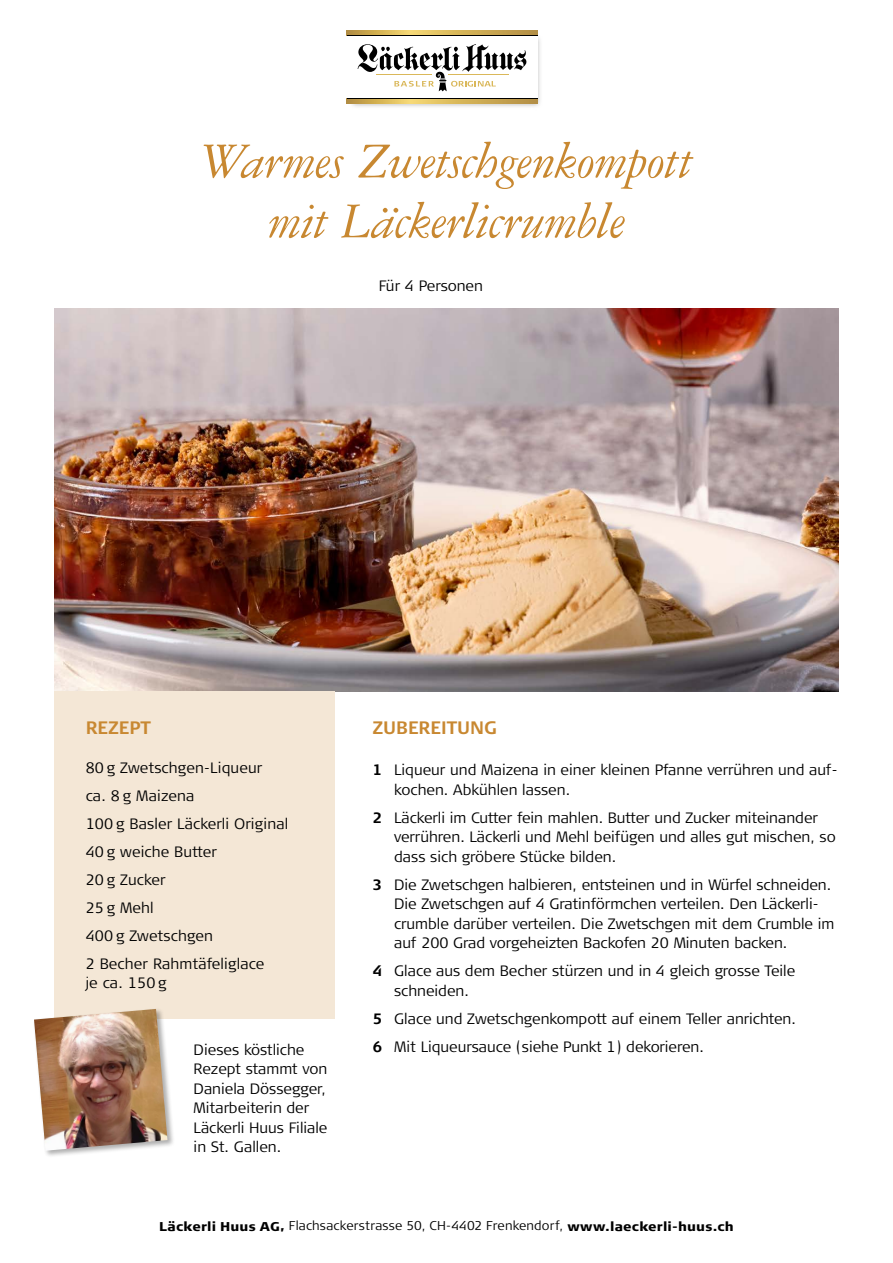
<style>
.page{position:relative;width:893px;height:1263px;background:#fff}
.page>*{position:absolute;margin:0;border:0;box-sizing:border-box;transform-origin:0 0}
.t1{font:italic 53.4px/60px "Garamond 3 LT Std";letter-spacing:-.01em;color:#c88831;text-align:center}
.t2{font:700 18px "Signa Column";color:#c88831}
.t3{font:300 15px/19.5px "Signa Column";color:#000}
.t4{font:300 12.75px "Signa Column";letter-spacing:.015em;color:#000}
.s1{font-weight:700}
.s2{font-weight:900}
</style>
<div class="page">
<img style="left:347px;top:37px;width:193px;height:70px">
<svg style="left:347px;top:31px;width:191px;height:4px"></svg>
<svg style="left:347px;top:99px;width:191px;height:4px"></svg>
<div style="left:347px;top:36px;width:191px;height:62px;background:#fff"></div>
<hr style="left:347px;top:98px;width:191px;height:1px;background:#000">
<hr style="left:347px;top:35px;width:191px;height:1px;background:#000">
<svg style="left:358px;top:44px;width:168px;height:47px"></svg>
<img style="left:54px;top:308px;width:785px;height:383px">
<div style="left:54px;top:691px;width:281px;height:327px;background:#f4e7d6"></div>
<div style="left:33px;top:1008px;width:142px;height:150px;background:#000;opacity:.32"></div>
<img style="left:34px;top:1009px;width:133px;height:142px">
<h1 class="t1" style="left:200px;top:132px;width:494px">Warmes Zwetschgenkompott mit Läckerlicrumble</h1>
<p class="t3" style="left:379px;top:277px;width:106px">Für 4 Personen</p>
<p class="t2" style="left:86px;top:717px;width:67px">REZEPT</p>
<p class="t3" style="left:86px;top:753px;width:204px;line-height:28px">80 g Zwetschgen-Liqueur<br>ca. 8 g Maizena<br>100 g Basler Läckerli Original<br>40 g weiche Butter<br>20 g Zucker<br>25 g Mehl<br>400 g Zwetschgen<br>2 Becher Rahmtäfeliglace</p>
<p class="t3" style="left:86px;top:973px;width:82px">je ca. 150 g</p>
<p class="t2" style="left:373px;top:717px;width:126px">ZUBEREITUNG</p>
<p class="t3" style="left:394px;top:760px;width:445px;text-indent:-21px"><span class="s1">1</span> Liqueur und Maizena in einer kleinen Pfanne verrühren und auf&shy;kochen. Abkühlen lassen.</p>
<p class="t3" style="left:394px;top:808px;width:443px;text-indent:-21px"><span class="s1">2</span> Läckerli im Cutter fein mahlen. Butter und Zucker miteinander verrühren. Läckerli und Mehl beifügen und alles gut mischen, so dass sich gröbere Stücke bilden.</p>
<p class="t3" style="left:394px;top:875px;width:442px;text-indent:-21px"><span class="s1">3</span> Die Zwetschgen halbieren, entsteinen und in Würfel schneiden.<br>Die Zwetschgen auf 4 Gratinförmchen verteilen. Den Läckerli&shy;crumble darüber verteilen. Die Zwetschgen mit dem Crumble im auf 200 Grad vorgeheizten Backofen 20 Minuten backen.</p>
<p class="t3" style="left:394px;top:961px;width:402px;text-indent:-21px"><span class="s1">4</span> Glace aus dem Becher stürzen und in 4 gleich grosse Teile schneiden.</p>
<p class="t3" style="left:373px;top:1009px;width:425px"><span class="s1">5</span> Glace und Zwetschgenkompott auf einem Teller anrichten.</p>
<p class="t3" style="left:194px;top:1040px;width:112px">Dieses köstliche</p>
<p class="t3" style="left:373px;top:1037px;width:333px"><span class="s1">6</span> Mit Liqueursauce (siehe Punkt 1) dekorieren.</p>
<p class="t3" style="left:194px;top:1059px;width:135px">Rezept stammt von<br>Daniela Dössegger,<br>Mitarbeiterin der<br>Läckerli Huus Filiale in St. Gallen.</p>
<p class="t4" style="left:159px;top:1218px;width:576px"><span class="s2">Läckerli Huus AG,</span> Flachsackerstrasse 50, CH-4402 Frenkendorf, <span class="s2">www.laeckerli-huus.ch</span></p>
</div>
